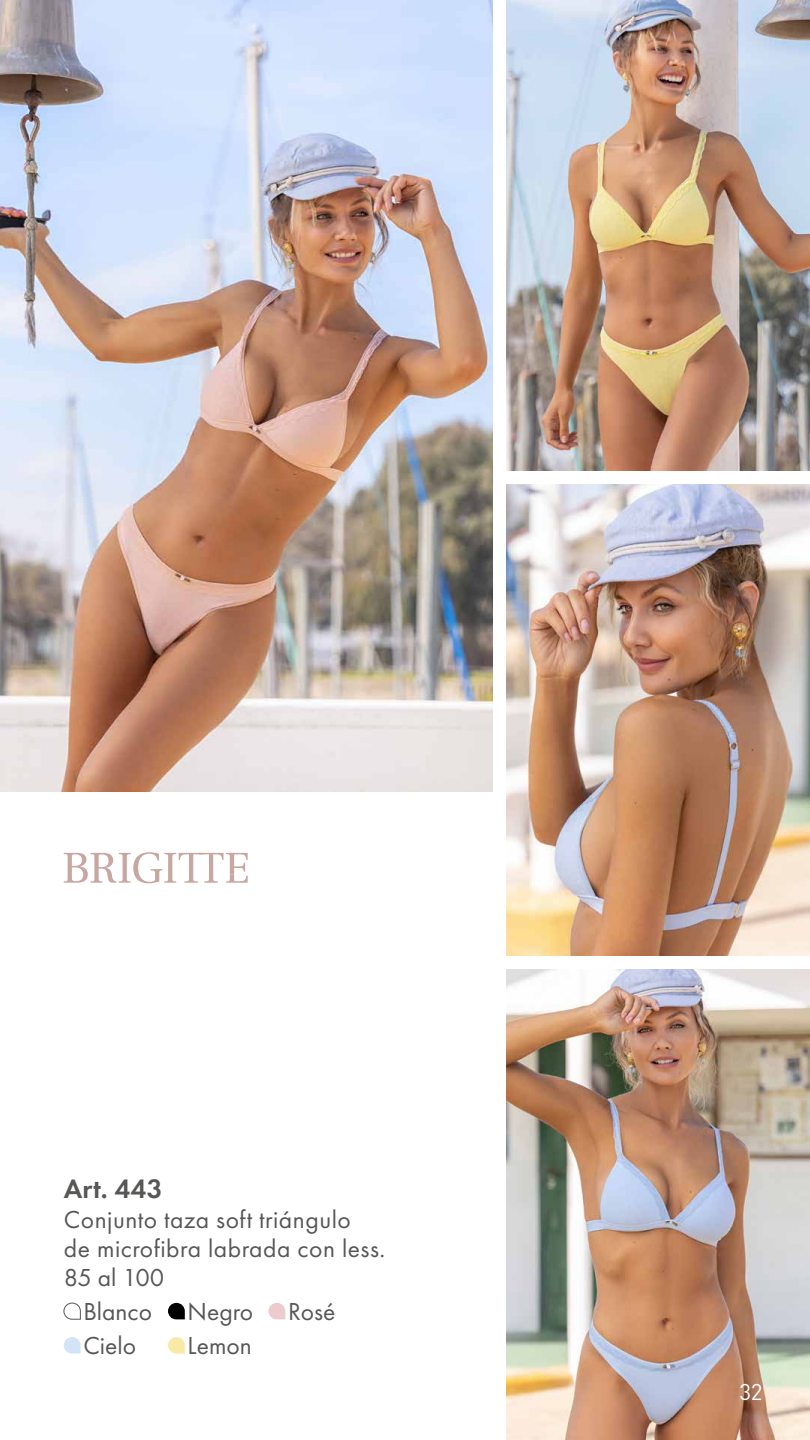
<style>
.page{position:relative;width:810px;height:1440px;background:#fff}
.page>*{position:absolute;margin:0;border:0;box-sizing:border-box;transform-origin:0 0}
.t1{font:600 27.75px "Futura PT";letter-spacing:.015em;color:#575756}
.t2{font:25.5px "Futura PT";letter-spacing:.02em;color:#575756}
.TEXTO{font:22.5px "DIN Pro";color:#fff}
</style>
<div class="page">
<img style="left:506px;top:0;width:304px;height:470px">
<svg style="left:64px;top:1337px;width:17px;height:17px"></svg>
<svg style="left:64px;top:1303px;width:17px;height:17px"></svg>
<svg style="left:168px;top:1337px;width:17px;height:17px"></svg>
<svg style="left:168px;top:1303px;width:17px;height:16px"></svg>
<svg style="left:269px;top:1303px;width:16px;height:16px"></svg>
<img style="left:0;top:0;width:492px;height:792px">
<img style="left:506px;top:970px;width:304px;height:470px">
<img style="left:506px;top:485px;width:304px;height:470px">
<svg style="left:64px;top:852px;width:184px;height:31px"></svg>
<p class="t1" style="left:64px;top:1172px;width:100px">Art. 443</p>
<p class="t2" style="left:64px;top:1204px;width:288px">Conjunto taza soft triángulo</p>
<p class="t2" style="left:64px;top:1233px;width:323px">de microfibra labrada con less.</p>
<p class="t2" style="left:64px;top:1263px;width:102px">85 al 100</p>
<p class="t2" style="left:83px;top:1296px;width:70px">Blanco</p>
<p class="t2" style="left:83px;top:1330px;width:54px">Cielo</p>
<p class="t2" style="left:188px;top:1296px;width:67px">Negro</p>
<p class="t2" style="left:288px;top:1296px;width:49px">Rosé</p>
<p class="t2" style="left:188px;top:1330px;width:66px">Lemon</p>
<p class="TEXTO" style="left:740px;top:1377px;width:25px">32</p>
</div>
